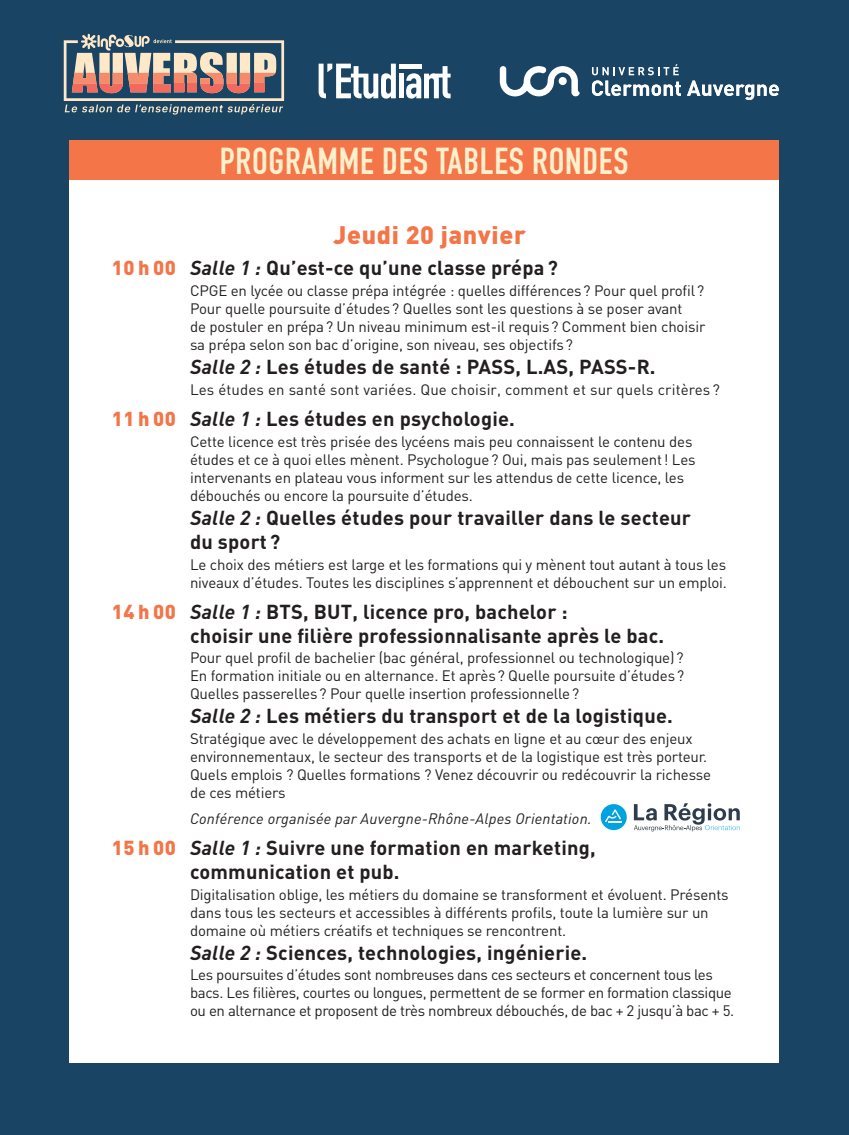
<style>
.page{position:relative;width:849px;height:1135px;background:#fff}
.page>*{position:absolute;margin:0;border:0;box-sizing:border-box;transform-origin:0 0}
.t1{font:37px "DIN Engschrift";letter-spacing:.02em;color:#fef0cc}
.t2{font:900 25px "DIN";letter-spacing:.025em;color:#f37548}
.t3{font:700 20px/24px "DIN";letter-spacing:.01em;color:#231f20}
.t4{font:15px/18px "DIN";letter-spacing:-.01em;color:#231f20}
.t5{font:15px "DIN";letter-spacing:.01em;color:#231f20}
.t6{font:italic 15px "DIN";letter-spacing:.01em;color:#231f20}
.s1{font-weight:900;color:#f37548}
.s2{font-style:italic}
</style>
<div class="page">
<div style="left:0;top:0;width:848px;height:1135px;background:#194463"></div>
<div style="left:69px;top:141px;width:709px;height:40px;background:#f37548"></div>
<div style="left:69px;top:181px;width:709px;height:882px;background:#fff"></div>
<svg style="left:600px;top:804px;width:26px;height:26px"></svg>
<svg style="left:604px;top:810px;width:17px;height:12px"></svg>
<svg style="left:633px;top:803px;width:106px;height:28px"></svg>
<div style="left:398px;top:74px;width:5px;height:24px;background:#fff"></div>
<div style="left:398px;top:64px;width:23px;height:5px;background:#fff"></div>
<svg style="left:406px;top:66px;width:44px;height:33px"></svg>
<svg style="left:318px;top:64px;width:77px;height:35px"></svg>
<svg style="left:687px;top:81px;width:91px;height:19px"></svg>
<svg style="left:591px;top:64px;width:89px;height:32px"></svg>
<svg style="left:499px;top:66px;width:80px;height:31px"></svg>
<svg style="left:64px;top:34px;width:220px;height:81px"></svg>
<div style="left:254px;top:83px;width:10px;height:9px;background:#f2695e"></div>
<h1 class="t1" style="left:220px;top:139px;width:410px">PROGRAMME DES TABLES RONDES</h1>
<h2 class="t2" style="left:333px;top:218px;width:194px">Jeudi 20 janvier</h2>
<h3 class="t3" style="left:112px;top:255px;width:447px"><span class="s1">10 h 00</span> <span class="s2">Salle 1 :</span> Qu’est-ce qu’une classe prépa ?</h3>
<p class="t4" style="left:190px;top:281px;width:516px">CPGE en lycée ou classe prépa intégrée : quelles différences? Pour quel profil?<br>Pour quelle poursuite d’études? Quelles sont les questions à se poser avant<br>de postuler en prépa? Un niveau minimum est-il requis? Comment bien choisir sa prépa selon son bac d’origine, son niveau, ses objectifs?</p>
<h3 class="t3" style="left:190px;top:354px;width:467px"><span class="s2">Salle 2 :</span> Les études de santé : PASS, L.AS, PASS-R.</h3>
<p class="t5" style="left:190px;top:380px;width:531px">Les études en santé sont variées. Que choisir, comment et sur quels critères ?</p>
<h3 class="t3" style="left:112px;top:406px;width:404px"><span class="s1">11 h 00</span> <span class="s2">Salle 1 :</span> Les études en psychologie.</h3>
<p class="t4" style="left:190px;top:432px;width:507px">Cette licence est très prisée des lycéens mais peu connaissent le contenu des études et ce à quoi elles mènent. Psychologue? Oui, mais pas seulement! Les intervenants en plateau vous informent sur les attendus de cette licence, les débouchés ou encore la poursuite d’études.</p>
<h3 class="t3" style="left:190px;top:505px;width:502px"><span class="s2">Salle 2 :</span> Quelles études pour travailler dans le secteur du sport ?</h3>
<p class="t4" style="left:190px;top:555px;width:538px">Le choix des métiers est large et les formations qui y mènent tout autant à tous les niveaux d’études. Toutes les disciplines s’apprennent et débouchent sur un emploi.</p>
<h3 class="t3" style="left:190px;top:599px;width:475px;text-indent:-78px"><span class="s1">14 h 00</span> <span class="s2">Salle 1 :</span> BTS, BUT, licence pro, bachelor :<br>choisir une filière professionnalisante après le bac.</h3>
<p class="t4" style="left:190px;top:649px;width:495px;text-align:justify">Pour quel profil de bachelier (bac général, professionnel ou technologique)?<br>En formation initiale ou en alternance. Et après? Quelle poursuite d’études?<br>Quelles passerelles? Pour quelle insertion professionnelle?</p>
<h3 class="t3" style="left:190px;top:703px;width:484px"><span class="s2">Salle 2 :</span> Les métiers du transport et de la logistique.</h3>
<p class="t4" style="left:190px;top:730px;width:522px">Stratégique avec le développement des achats en ligne et au cœur des enjeux environnementaux, le secteur des transports et de la logistique est très porteur.<br>Quels emplois ? Quelles formations ? Venez découvrir ou redécouvrir la richesse de ces métiers</p>
<p class="t6" style="left:190px;top:809px;width:403px">Conférence organisée par Auvergne-Rhône-Alpes Orientation.</p>
<h3 class="t3" style="left:190px;top:835px;width:407px;text-indent:-78px"><span class="s1">15 h 00</span> <span class="s2">Salle 1 :</span> Suivre une formation en marketing, communication et pub.</h3>
<p class="t4" style="left:190px;top:885px;width:540px">Digitalisation oblige, les métiers du domaine se transforment et évoluent. Présents dans tous les secteurs et accessibles à différents profils, toute la lumière sur un domaine où métiers créatifs et techniques se rencontrent.</p>
<h3 class="t3" style="left:190px;top:939px;width:398px"><span class="s2">Salle 2 :</span> Sciences, technologies, ingénierie.</h3>
<p class="t4" style="left:190px;top:966px;width:545px">Les poursuites d’études sont nombreuses dans ces secteurs et concernent tous les bacs. Les filières, courtes ou longues, permettent de se former en formation classique ou en alternance et proposent de très nombreux débouchés, de bac + 2 jusqu’à bac + 5.</p>
</div>
